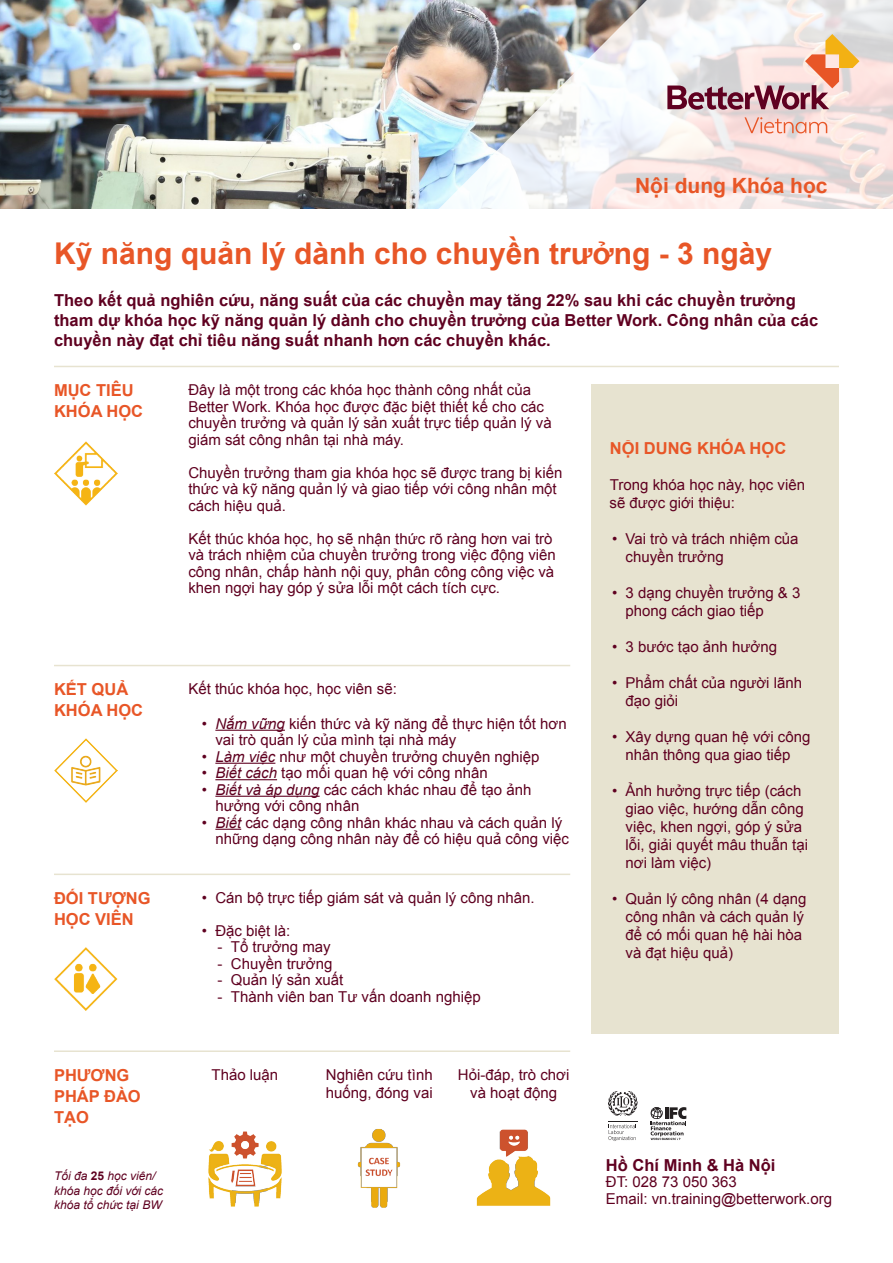
<style>
.page{position:relative;width:893px;height:1263px;background:#fff}
.page>*{position:absolute;margin:0;border:0;box-sizing:border-box;transform-origin:0 0}
.t1{font:700 30px "Arial";color:#e85627}
.t2{font:700 21px "Arial";color:#e85627}
.t3{font:700 16.5px/19.8px "Arial";color:#5f0020}
.t4{font:700 16.5px/21px "Arial";color:#e85627}
.t5{font:15px/18px "Arial";color:#5f0020}
.t6{font:italic 12px/14.4px "Arial";color:#5f0020}
.s1{font-style:italic}
.s2{font-weight:700;font-style:normal}
</style>
<div class="page">
<img style="left:0;top:0;width:437px;height:209px">
<svg style="left:437px;top:0;width:456px;height:209px"></svg>
<svg style="left:667px;top:34px;width:192px;height:76px"></svg>
<svg style="left:744px;top:117px;width:83px;height:16px"></svg>
<hr style="left:215px;top:730px;width:70px;height:1px;background:#5f0020">
<hr style="left:215px;top:763px;width:60px;height:1px;background:#5f0020">
<hr style="left:215px;top:779px;width:62px;height:1px;background:#5f0020">
<hr style="left:215px;top:796px;width:105px;height:1px;background:#5f0020">
<svg style="left:215px;top:829px;width:26px;height:1px"></svg>
<hr style="left:54px;top:366px;width:785px;height:1px;background:#e7e3d0">
<hr style="left:54px;top:665px;width:516px;height:1px;background:#e7e3d0">
<hr style="left:54px;top:873px;width:516px;height:2px;background:#e7e3d0">
<hr style="left:54px;top:1050px;width:516px;height:2px;background:#e7e3d0">
<hr style="left:608px;top:1121px;width:30px;height:1px;background:#231f20">
<svg style="left:608px;top:1124px;width:28px;height:17px"></svg>
<svg style="left:608px;top:1091px;width:30px;height:25px"></svg>
<svg style="left:651px;top:1107px;width:35px;height:33px"></svg>
<img style="left:208px;top:1131px;width:74px;height:76px">
<img style="left:357px;top:1128px;width:44px;height:80px">
<img style="left:476px;top:1129px;width:75px;height:77px">
<img style="left:54px;top:442px;width:63px;height:64px">
<img style="left:54px;top:739px;width:64px;height:63px">
<img style="left:54px;top:948px;width:64px;height:63px">
<div style="left:591px;top:384px;width:248px;height:649px;background:#e7e3d0"></div>
<p class="t2" style="left:635px;top:171px;width:194px">Nội dung Khóa học</p>
<p class="t1" style="left:54px;top:233px;width:720px">Kỹ năng quản lý dành cho chuyền trưởng - 3 ngày</p>
<p class="t3" style="left:54px;top:291px;width:766px">Theo kết quả nghiên cứu, năng suất của các chuyền may tăng 22% sau khi các chuyền trưởng tham dự khóa học kỹ năng quản lý dành cho chuyền trưởng của Better Work. Công nhân của các chuyền này đạt chỉ tiêu năng suất nhanh hơn các chuyền khác.</p>
<p class="t4" style="left:54px;top:380px;width:91px">MỤC TIÊU<br>KHÓA HỌC</p>
<p class="t4" style="left:54px;top:679px;width:91px">KẾT QUẢ<br>KHÓA HỌC</p>
<p class="t5" style="left:188px;top:382px;width:365px;line-height:16.5px">Đây là một trong các khóa học thành công nhất của Better Work. Khóa học được đặc biệt thiết kế cho các chuyền trưởng và quản lý sản xuất trực tiếp quản lý và giám sát công nhân tại nhà máy.</p>
<p class="t5" style="left:188px;top:464px;width:376px;line-height:16.5px">Chuyền trưởng tham gia khóa học sẽ được trang bị kiến thức và kỹ năng quản lý và giao tiếp với công nhân một cách hiệu quả.</p>
<p class="t5" style="left:188px;top:530px;width:369px;line-height:16.5px">Kết thúc khóa học, họ sẽ nhận thức rõ ràng hơn vai trò và trách nhiệm của chuyền trưởng trong việc động viên công nhân, chấp hành nội quy, phân công công việc và khen ngợi hay góp ý sửa lỗi một cách tích cực.</p>
<p class="t5" style="left:188px;top:680px;width:210px">Kết thúc khóa học, học viên sẽ:</p>
<p class="t5" style="left:215px;top:715px;width:353px;line-height:16.5px;text-indent:-14px">• <span class="s1">Nắm vững</span> kiến thức và kỹ năng để thực hiện tốt hơn vai trò quản lý của mình tại nhà máy</p>
<p class="t5" style="left:202px;top:747px;width:339px">• <span class="s1">Làm việc</span> như một chuyền trưởng chuyên nghiệp</p>
<p class="t5" style="left:202px;top:764px;width:287px">• <span class="s1">Biết cách</span> tạo mối quan hệ với công nhân</p>
<p class="t5" style="left:215px;top:781px;width:318px;line-height:16.5px;text-indent:-14px">• <span class="s1">Biết và áp dụng</span> các cách khác nhau để tạo ảnh hưởng với công nhân</p>
<p class="t5" style="left:215px;top:814px;width:355px;line-height:16.5px;text-indent:-14px">• <span class="s1">Biết</span> các dạng công nhân khác nhau và cách quản lý những dạng công nhân này để có hiệu quả công việc</p>
<p class="t4" style="left:54px;top:888px;width:98px">ĐỐI TƯỢNG<br>HỌC VIÊN</p>
<p class="t5" style="left:202px;top:889px;width:334px">• Cán bộ trực tiếp giám sát và quản lý công nhân.</p>
<p class="t5" style="left:202px;top:922px;width:90px">• Đặc biệt là:</p>
<p class="t5" style="left:217px;top:938px;width:115px">- Tổ trưởng may</p>
<p class="t5" style="left:217px;top:955px;width:117px">- Chuyền trưởng</p>
<p class="t5" style="left:217px;top:971px;width:128px">- Quản lý sản xuất</p>
<p class="t5" style="left:217px;top:988px;width:265px">- Thành viên ban Tư vấn doanh nghiệp</p>
<p class="t4" style="left:54px;top:1065px;width:88px">PHƯƠNG<br>PHÁP ĐÀO<br>TẠO</p>
<p class="t6" style="left:54px;top:1169px;width:111px">Tối đa <span class="s2">25</span> học viên/ khóa học đối với các khóa tổ chức tại BW</p>
<p class="t5" style="left:212px;top:1066px;width:68px">Thảo luận</p>
<p class="t5" style="left:326px;top:1066px;width:108px">Nghiên cứu tình huống, đóng vai</p>
<p class="t5" style="left:458px;top:1066px;width:113px;text-align:center">Hỏi-đáp, trò chơi và hoạt động</p>
<p class="t4" style="left:610px;top:438px;width:178px">NỘI DUNG KHÓA HỌC</p>
<p class="t5" style="left:609px;top:476px;width:197px">Trong khóa học này, học viên sẽ được giới thiệu:</p>
<p class="t5" style="left:625px;top:530px;width:175px;text-indent:-14px">• Vai trò và trách nhiệm của chuyền trưởng</p>
<p class="t5" style="left:625px;top:584px;width:176px;text-indent:-14px">• 3 dạng chuyền trưởng &amp; 3 phong cách giao tiếp</p>
<p class="t5" style="left:612px;top:638px;width:166px">• 3 bước tạo ảnh hưởng</p>
<p class="t5" style="left:625px;top:674px;width:178px;text-indent:-14px">• Phẩm chất của người lãnh đạo giỏi</p>
<p class="t5" style="left:612px;top:728px;width:200px;text-align:center">• Xây dựng quan hệ với công nhân thông qua giao tiếp</p>
<p class="t5" style="left:625px;top:782px;width:184px;text-indent:-14px">• Ảnh hưởng trực tiếp (cách giao việc, hướng dẫn công việc, khen ngợi, góp ý sửa lỗi, giải quyết mâu thuẫn tại nơi làm việc)</p>
<p class="t5" style="left:625px;top:890px;width:182px;text-indent:-14px">• Quản lý công nhân (4 dạng công nhân và cách quản lý để có mối quan hệ hài hòa và đạt hiệu quả)</p>
<p class="t3" style="left:606px;top:1155px;width:171px">Hồ Chí Minh &amp; Hà Nội</p>
<p class="t5" style="left:606px;top:1173px;width:132px">ĐT: 028 73 050 363</p>
<p class="t5" style="left:606px;top:1190px;width:228px">Email: vn.training@betterwork.org</p>
</div>
